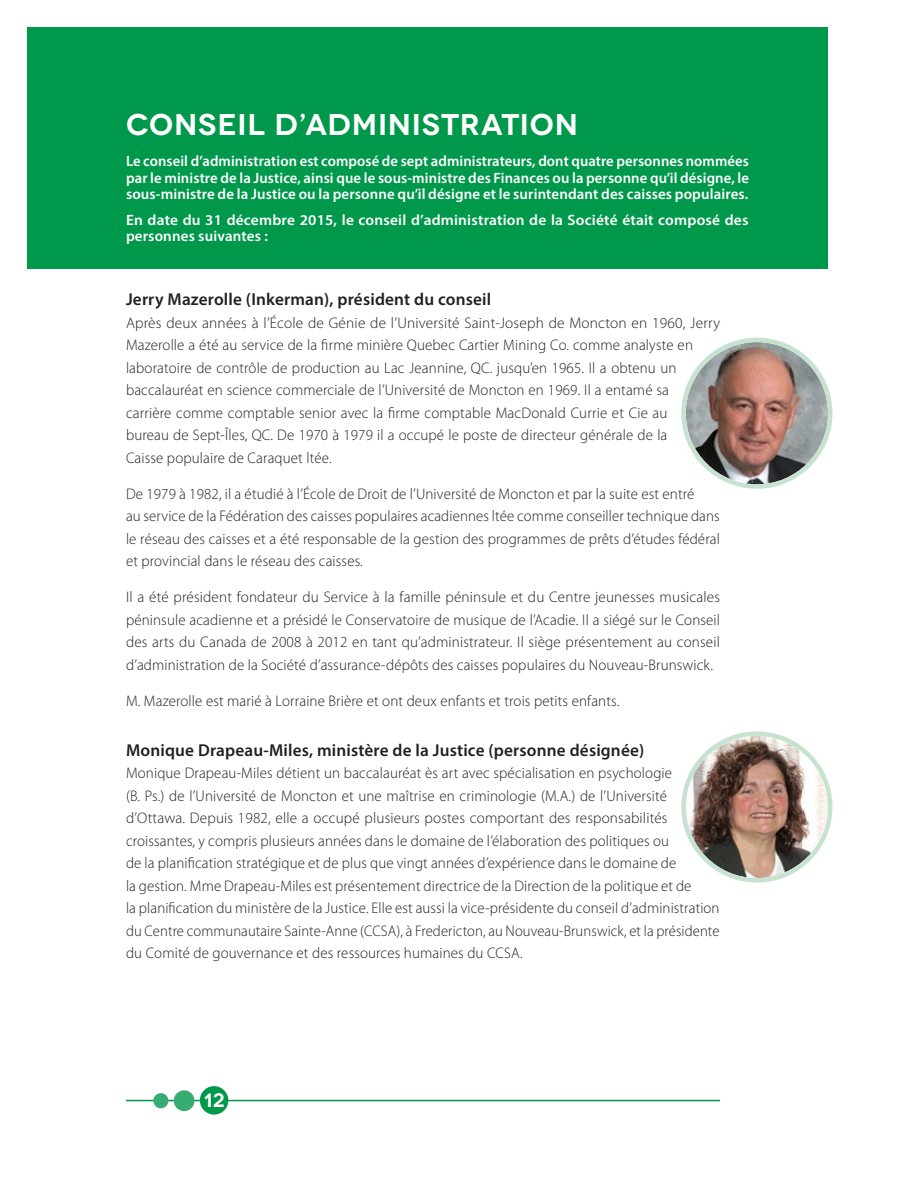
<style>
.page{position:relative;width:918px;height:1188px;background:#fff}
.page>*{position:absolute;margin:0;border:0;box-sizing:border-box;transform-origin:0 0}
.Heading_1_reversed{font:600 30px "Novecentowide";letter-spacing:.025em;color:#fff}
.t1{font:600 19.5px "Novecentowide";color:#fff}
.name{font:600 17.25px "Myriad Pro";letter-spacing:.01em;color:#231f20}
.text_smaller{font:300 15.3px/22.5px "Myriad Pro";letter-spacing:.01em;color:#231f20}
.t2{font:600 15px/16.5px "Myriad Pro";letter-spacing:.01em;color:#fff;text-align:justify}
</style>
<div class="page">
<div style="left:27px;top:27px;width:801px;height:242px;background:#00984a"></div>
<svg style="left:684px;top:340px;width:146px;height:147px"></svg>
<img style="left:686px;top:342px;width:142px;height:142px;border-radius:71px">
<div style="left:681px;top:338px;width:152px;height:151px;border:4px solid #c7e3d0;border-radius:50%"></div>
<svg style="left:684px;top:734px;width:146px;height:146px"></svg>
<img style="left:686px;top:736px;width:142px;height:142px;border-radius:71px">
<div style="left:681px;top:731px;width:152px;height:152px;border:4px solid #c7e3d0;border-radius:50%"></div>
<hr style="left:126px;top:1100px;width:594px;height:1px;background:#00984a">
<div style="left:200px;top:1086px;width:28px;height:29px;background:#00984a;border-radius:50%"></div>
<div style="left:174px;top:1090px;width:21px;height:21px;background:#37ad72;border-radius:50%"></div>
<div style="left:153px;top:1093px;width:15px;height:15px;background:#37ad72;border-radius:50%"></div>
<p class="Heading_1_reversed" style="left:126px;top:106px;width:454px">CONSEIL D’ADMINISTRATION</p>
<p class="t2" style="left:126px;top:152px;width:625px">Le conseil d’administration est composé de sept administrateurs, dont quatre personnes nommées par le ministre de la Justice, ainsi que le sous-ministre des Finances ou la personne qu’il désigne, le sous-ministre de la Justice ou la personne qu’il désigne et le surintendant des caisses populaires.</p>
<p class="t2" style="left:126px;top:211px;width:624px">En date du 31 décembre 2015, le conseil d’administration de la Société était composé des personnes suivantes :</p>
<p class="name" style="left:126px;top:288px;width:367px">Jerry Mazerolle (Inkerman), président du conseil</p>
<p class="text_smaller" style="left:126px;top:312px;width:596px">Après deux années à l’École de Génie de l’Université Saint-Joseph de Moncton en 1960, Jerry Mazerolle a été au service de la firme minière Quebec Cartier Mining Co. comme analyste en laboratoire de contrôle de production au Lac Jeannine, QC. jusqu’en 1965. Il a obtenu un baccalauréat en science commerciale de l’Université de Moncton en 1969. Il a entamé sa<br>carrière comme comptable senior avec la firme comptable MacDonald Currie et Cie au<br>bureau de Sept-Îles, QC. De 1970 à 1979 il a occupé le poste de directeur générale de la<br>Caisse populaire de Caraquet ltée.</p>
<p class="text_smaller" style="left:126px;top:483px;width:596px">De 1979 à 1982, il a étudié à l’École de Droit de l’Université de Moncton et par la suite est entré<br>au service de la Fédération des caisses populaires acadiennes ltée comme conseiller technique dans le réseau des caisses et a été responsable de la gestion des programmes de prêts d’études fédéral et provincial dans le réseau des caisses.</p>
<p class="text_smaller" style="left:126px;top:586px;width:596px;text-align:justify">Il a été président fondateur du Service à la famille péninsule et du Centre jeunesses musicales péninsule acadienne et a présidé le Conservatoire de musique de l’Acadie. Il a siégé sur le Conseil des arts du Canada de 2008 à 2012 en tant qu’administrateur. Il siège présentement au conseil d’administration de la Société d’assurance-dépôts des caisses populaires du Nouveau-Brunswick.</p>
<p class="text_smaller" style="left:126px;top:690px;width:495px">M. Mazerolle est marié à Lorraine Brière et ont deux enfants et trois petits enfants.</p>
<p class="name" style="left:126px;top:739px;width:520px">Monique Drapeau-Miles, ministère de la Justice (personne désignée)</p>
<p class="text_smaller" style="left:126px;top:762px;width:595px">Monique Drapeau-Miles détient un baccalauréat ès art avec spécialisation en psychologie<br>(B. Ps.) de l’Université de Moncton et une maîtrise en criminologie (M.A.) de l’Université d’Ottawa. Depuis 1982, elle a occupé plusieurs postes comportant des responsabilités croissantes, y compris plusieurs années dans le domaine de l’élaboration des politiques ou<br>de la planification stratégique et de plus que vingt années d’expérience dans le domaine de<br>la gestion. Mme Drapeau-Miles est présentement directrice de la Direction de la politique et de<br>la planification du ministère de la Justice. Elle est aussi la vice-présidente du conseil d’administration du Centre communautaire Sainte-Anne (CCSA), à Fredericton, au Nouveau-Brunswick, et la présidente du Comité de gouvernance et des ressources humaines du CCSA.</p>
<p class="t1" style="left:204px;top:1088px;width:22px">12</p>
</div>
